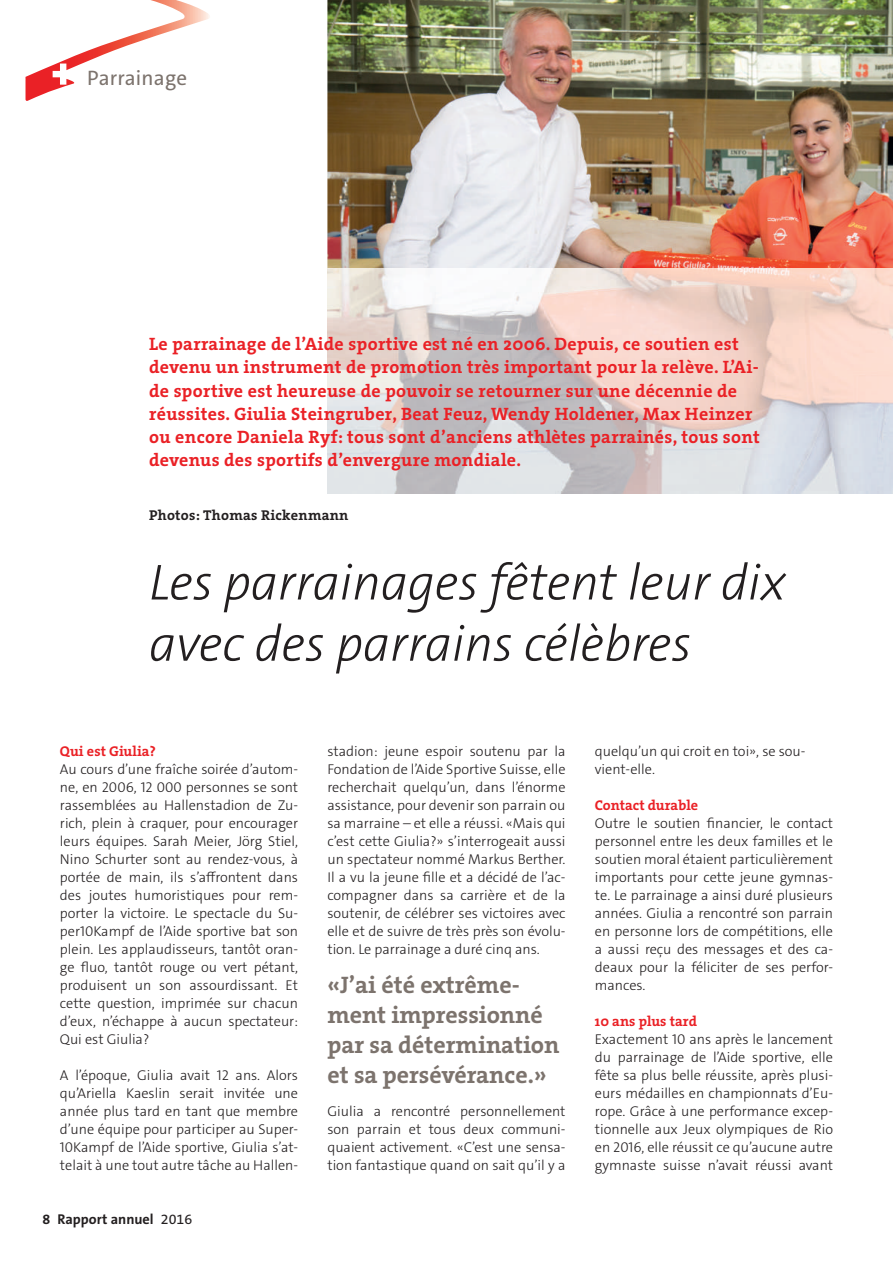
<style>
.page{position:relative;width:893px;height:1263px;background:#fff}
.page>*{position:absolute;margin:0;border:0;box-sizing:border-box;transform-origin:0 0}
.t1{font:italic 300 51px/61.2px "The Sans C4 s";color:#231f20}
.t2{font:24px/30px "The Serif HP7 Bld";color:#7c736d}
.t3{font:21px "The Sans C4 s";letter-spacing:.01em;color:#7c736d}
.t4{font:18px/23.2px "The Serif HP7 Bld";letter-spacing:.02em;color:#ea2126}
.t5{font:300 14.25px/18px "The Sans C4 s";color:#231f20;text-align:justify}
.t6{font:14.25px "The Serif HP7 Bld";letter-spacing:.005em;color:#ea2126}
.t7{font:14.25px "The Serif HP7 Bld";letter-spacing:.02em;color:#231f20}
.t8{font:700 14.25px "The Sans B7";color:#231f20}
.s1{font-family:"The Sans B5 Plain";font-weight:400}
</style>
<div class="page">
<img style="left:327px;top:0;width:566px;height:268px">
<svg style="left:26px;top:0;width:184px;height:101px"></svg>
<img style="left:327px;top:268px;width:566px;height:225px">
<h3 class="t3" style="left:87px;top:64px;width:101px">Parrainage</h3>
<p class="t4" style="left:149px;top:332px;width:612px">Le parrainage de l’Aide sportive est né en 2006. Depuis, ce soutien est devenu un instrument de promotion très important pour la relève. L’Ai&shy;de sportive est heureuse de pouvoir se retourner sur une décennie de réussites. Giulia Steingruber, Beat Feuz, Wendy Holdener, Max Heinzer ou encore Daniela Ryf: tous sont d’anciens athlètes parrainés, tous sont devenus des sportifs d’envergure mondiale.</p>
<p class="t7" style="left:149px;top:506px;width:201px">Photos: Thomas Rickenmann</p>
<h1 class="t1" style="left:149px;top:552px;width:638px">Les parrainages fêtent leur dix avec des parrains célèbres</h1>
<p class="t6" style="left:60px;top:742px;width:98px">Qui est Giulia?</p>
<p class="t5" style="left:60px;top:760px;width:240px">Au cours d’une fraîche soirée d’autom&shy;ne, en 2006, 12 000 personnes se sont rassemblées au Hallenstadion de Zu&shy;rich, plein à craquer, pour encourager leurs équipes. Sarah Meier, Jörg Stiel, Nino Schurter sont au rendez-vous, à portée de main, ils s’affrontent dans des joutes humoristiques pour rem&shy;porter la victoire. Le spectacle du Su&shy;per10Kampf de l’Aide sportive bat son plein. Les applaudisseurs, tantôt oran&shy;ge fluo, tantôt rouge ou vert pétant, produisent un son assourdissant. Et cette question, imprimée sur chacun d’eux, n’échappe à aucun spectateur:<br>Qui est Giulia?</p>
<p class="t5" style="left:60px;top:1066px;width:240px">A l’époque, Giulia avait 12 ans. Alors qu’Ariella Kaeslin serait invitée une année plus tard en tant que membre d’une équipe pour participer au Super-10Kampf de l’Aide sportive, Giulia s’at&shy;telait à une tout autre tâche au Hallen-</p>
<p class="t8" style="left:43px;top:1212px;width:151px">8 Rapport annuel <span class="s1">2016</span></p>
<p class="t5" style="left:327px;top:742px;width:240px">stadion: jeune espoir soutenu par la Fondation de l’Aide Sportive Suisse, elle recherchait quelqu’un, dans l’énorme assistance, pour devenir son parrain ou sa marraine – et elle a réussi. «Mais qui c’est cette Giulia?» s’interrogeait aussi un spectateur nommé Markus Berther.<br>Il a vu la jeune fille et a décidé de l’ac&shy;compagner dans sa carrière et de la soutenir, de célébrer ses victoires avec elle et de suivre de très près son évolu&shy;tion. Le parrainage a duré cinq ans.</p>
<h2 class="t2" style="left:327px;top:970px;width:233px">«J’ai été extrême&shy;ment impressionné par sa détermination et sa persévérance.»</h2>
<p class="t5" style="left:327px;top:1102px;width:240px">Giulia a rencontré personnellement son parrain et tous deux communi&shy;quaient activement. «C’est une sensa&shy;tion fantastique quand on sait qu’il y a</p>
<p class="t5" style="left:595px;top:742px;width:212px">quelqu’un qui croit en toi», se sou&shy;vient-elle.</p>
<p class="t6" style="left:595px;top:796px;width:105px">Contact durable</p>
<p class="t5" style="left:595px;top:814px;width:240px">Outre le soutien financier, le contact personnel entre les deux familles et le soutien moral étaient particulièrement importants pour cette jeune gymnas&shy;te. Le parrainage a ainsi duré plusieurs années. Giulia a rencontré son parrain en personne lors de compétitions, elle a aussi reçu des messages et des ca&shy;deaux pour la féliciter de ses perfor&shy;mances.</p>
<p class="t6" style="left:595px;top:1012px;width:104px">10 ans plus tard</p>
<p class="t5" style="left:595px;top:1030px;width:240px">Exactement 10 ans après le lancement du parrainage de l’Aide sportive, elle fête sa plus belle réussite, après plusi&shy;eurs médailles en championnats d’Eu&shy;rope. Grâce à une performance excep&shy;tionnelle aux Jeux olympiques de Rio en 2016, elle réussit ce qu’aucune autre gymnaste suisse n’avait réussi avant</p>
</div>
